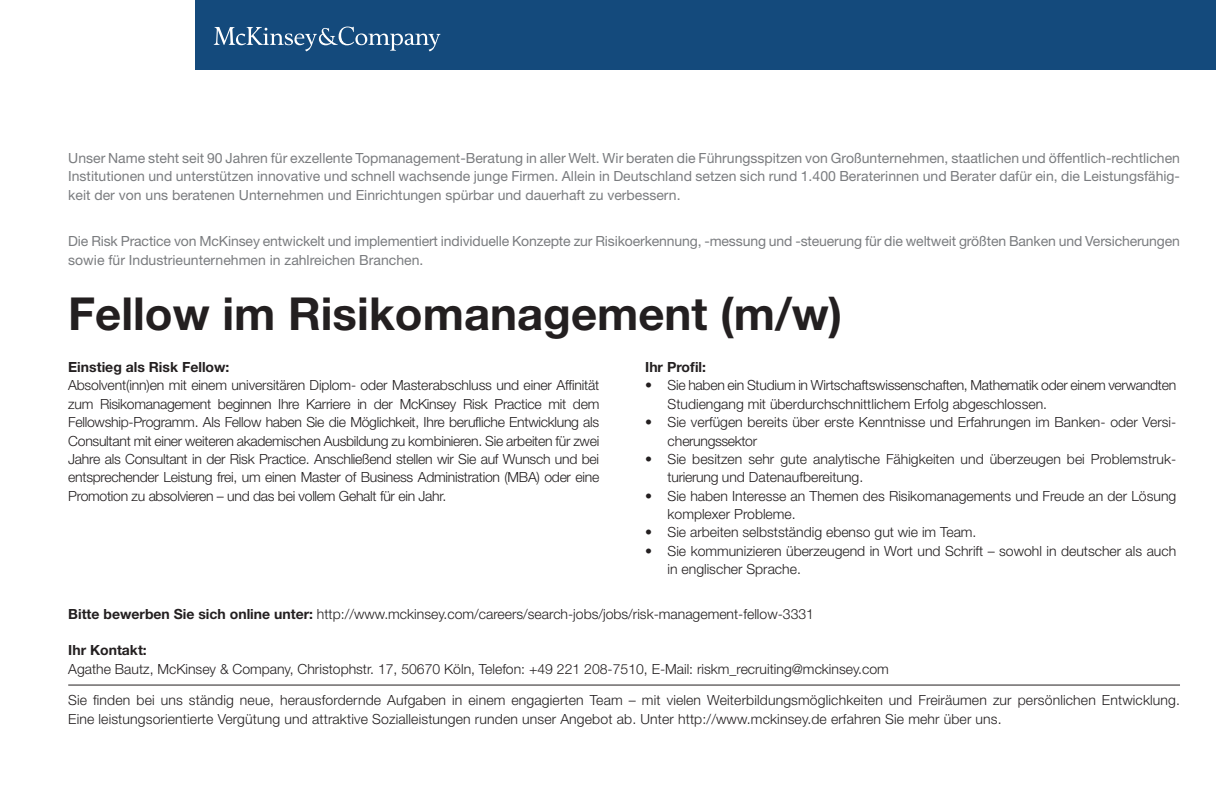
<style>
.page{position:relative;width:1216px;height:794px;background:#fff}
.page>*{position:absolute;margin:0;border:0;box-sizing:border-box;transform-origin:0 0}
._03_Stellenbezeichnu{font:700 45.5px "Helvetica Neue LT Std";color:#231f20}
._01_Bodytext{font:300 14px/18.4px "Helvetica Neue LT Std";color:#231f20}
.Einführungstext{font:14px/18.4px "Helvetica Neue LT Std";letter-spacing:-.01em;color:#7a7c7f;text-align:justify}
._01_Bodytext-2{font:300 14px/18.4px "Helvetica Neue LT Std";letter-spacing:-.02em;color:#231f20}
._04_Überschriften{font:700 14px "Helvetica Neue LT Std";color:#231f20}
._01_Bodytext-3{font:700 14px "Helvetica Neue LT Std";color:#231f20}
.s1{font-weight:700}
</style>
<div class="page">
<div style="left:195px;top:0;width:1020px;height:69px;background:#144a7c"></div>
<svg style="left:214px;top:27px;width:226px;height:24px"></svg>
<hr style="left:68px;top:684px;width:1111px;height:1px;background:#231f20">
<p class="Einführungstext" style="left:68px;top:148px;width:1113px">Unser Name steht seit 90 Jahren für exzellente Topmanagement-Beratung in aller Welt. Wir beraten die Führungsspitzen von Großunternehmen, staatlichen und öffentlich-rechtlichen Institutionen und unterstützen innovative und schnell wachsende junge Firmen. Allein in Deutschland setzen sich rund 1.400 Beraterinnen und Berater dafür ein, die Leistungsfähig&shy;keit der von uns beratenen Unternehmen und Einrichtungen spürbar und dauerhaft zu verbessern.</p>
<p class="Einführungstext" style="left:68px;top:232px;width:1113px">Die Risk Practice von McKinsey entwickelt und implementiert individuelle Konzepte zur Risikoerkennung, -messung und -steuerung für die weltweit größten Banken und Versicherungen sowie für Industrieunternehmen in zahlreichen Branchen.</p>
<p class="_03_Stellenbezeichnu" style="left:68px;top:286px;width:775px">Fellow im Risikomanagement (m/w)</p>
<p class="_04_Überschriften" style="left:68px;top:358px;width:163px">Einstieg als Risk Fellow:</p>
<p class="_01_Bodytext" style="left:68px;top:376px;width:532px;text-align:justify">Absolvent(inn)en mit einem universitären Diplom- oder Masterabschluss und einer Affinität zum Risikomanagement beginnen Ihre Karriere in der McKinsey Risk Practice mit dem Fellowship-Programm. Als Fellow haben Sie die Möglichkeit, Ihre berufliche Entwicklung als Consultant mit einer weiteren akademischen Ausbildung zu kombinieren. Sie arbeiten für zwei Jahre als Consultant in der Risk Practice. Anschließend stellen wir Sie auf Wunsch und bei entsprechender Leistung frei, um einen Master of Business Administration (MBA) oder eine Promotion zu absolvieren – und das bei vollem Gehalt für ein Jahr.</p>
<p class="_01_Bodytext-3" style="left:645px;top:358px;width:62px">Ihr Profil:</p>
<p class="_01_Bodytext-2" style="left:667px;top:376px;width:510px;text-indent:-22px">• Sie haben ein Studium in Wirtschaftswissenschaften, Mathematik oder einem verwandten<br>Studiengang mit überdurchschnittlichem Erfolg abgeschlossen.</p>
<p class="_01_Bodytext" style="left:667px;top:413px;width:510px;text-indent:-22px">• Sie verfügen bereits über erste Kenntnisse und Erfahrungen im Banken- oder Versi&shy;cherungssektor</p>
<p class="_01_Bodytext" style="left:667px;top:449px;width:510px;text-indent:-22px">• Sie besitzen sehr gute analytische Fähigkeiten und überzeugen bei Problemstruk&shy;turierung und Datenaufbereitung.</p>
<p class="_01_Bodytext" style="left:667px;top:486px;width:510px;text-indent:-22px">• Sie haben Interesse an Themen des Risikomanagements und Freude an der Lösung komplexer Probleme.</p>
<p class="_01_Bodytext" style="left:645px;top:523px;width:333px">• Sie arbeiten selbstständig ebenso gut wie im Team.</p>
<p class="_01_Bodytext" style="left:667px;top:541px;width:510px;text-indent:-22px">• Sie kommunizieren überzeugend in Wort und Schrift – sowohl in deutscher als auch in englischer Sprache.</p>
<p class="_01_Bodytext" style="left:68px;top:604px;width:747px"><span class="s1">Bitte bewerben Sie sich online unter:</span> http://www.mckinsey.com/careers/search-jobs/jobs/risk-management-fellow-3331</p>
<p class="_01_Bodytext-3" style="left:68px;top:641px;width:80px">Ihr Kontakt:</p>
<p class="_01_Bodytext" style="left:68px;top:659px;width:822px">Agathe Bautz, McKinsey &amp; Company, Christophstr. 17, 50670 Köln, Telefon: +49 221 208-7510, E-Mail: riskm_recruiting@mckinsey.com</p>
<p class="_01_Bodytext" style="left:68px;top:690px;width:1113px">Sie finden bei uns ständig neue, herausfordernde Aufgaben in einem engagierten Team – mit vielen Weiterbildungsmöglichkeiten und Freiräumen zur persönlichen Entwicklung.<br>Eine leistungsorientierte Vergütung und attraktive Sozialleistungen runden unser Angebot ab. Unter http://www.mckinsey.de erfahren Sie mehr über uns.</p>
</div>
